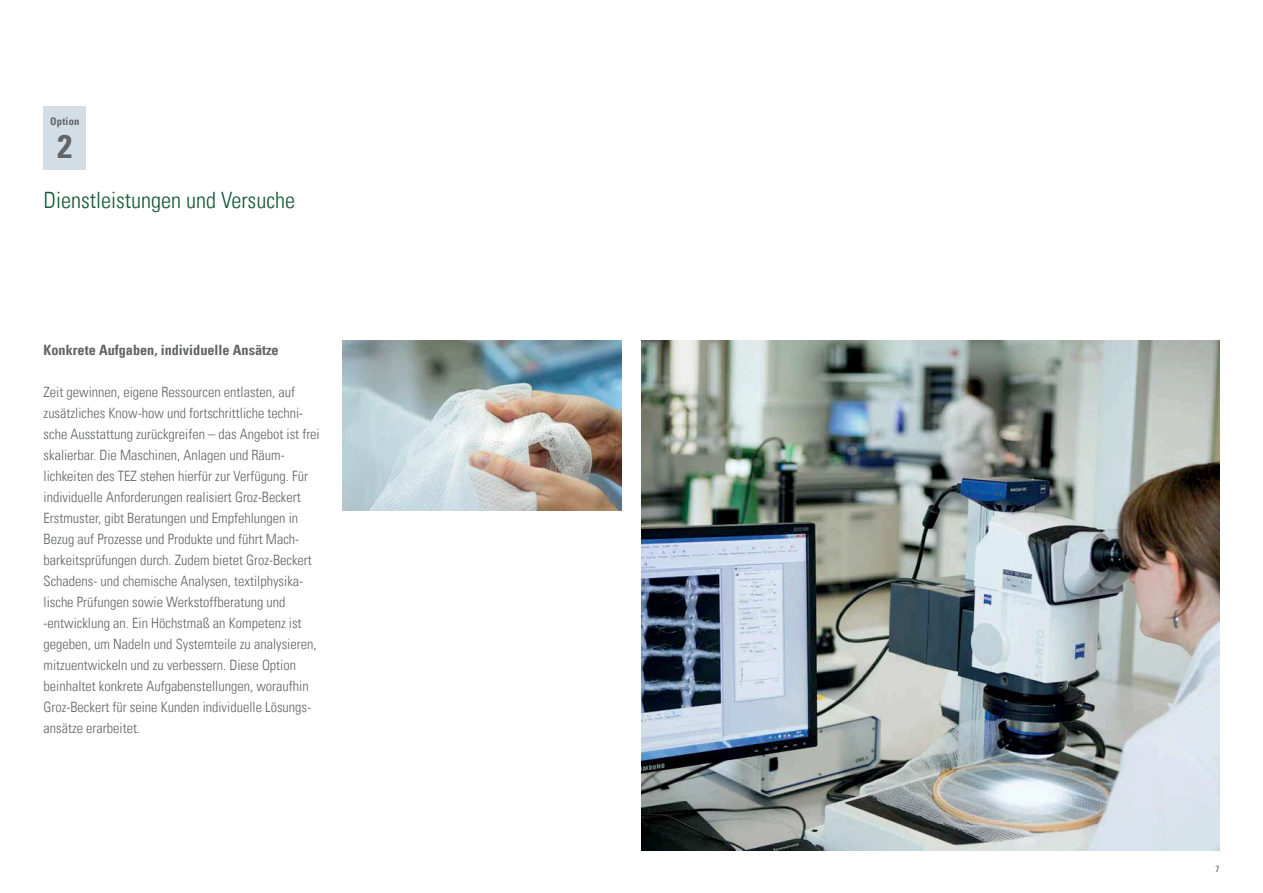
<style>
.page{position:relative;width:1263px;height:893px;background:#fff}
.page>*{position:absolute;margin:0;border:0;box-sizing:border-box;transform-origin:0 0}
.t1{font:33px "Univers Com 67 Bold Cond";color:#636466}
.t2{font:22.5px "Univers Com 47 Light Cond";color:#125634}
.t3{font:14.25px/21px "Univers Com 47 Light Cond";color:#636466}
.t4{font:14.25px "Univers Com 67 Bold Cond";color:#636466}
.t5{font:10.5px "Univers Com 67 Bold Cond";letter-spacing:.025em;color:#636466}
.t6{font:condensed 9px "Univers Com 57";color:#636466}
</style>
<div class="page">
<img style="left:342px;top:340px;width:280px;height:170px">
<img style="left:641px;top:340px;width:578px;height:510px">
<div style="left:44px;top:106px;width:42px;height:64px;background:#d2dde6"></div>
<p class="t5" style="left:50px;top:115px;width:31px">Option</p>
<h1 class="t1" style="left:58px;top:126px;width:16px">2</h1>
<h2 class="t2" style="left:44px;top:187px;width:253px">Dienstleistungen und Versuche</h2>
<p class="t4" style="left:44px;top:341px;width:237px">Konkrete Aufgaben, individuelle Ansätze</p>
<p class="t3" style="left:44px;top:382px;width:278px">Zeit gewinnen, eigene Ressourcen entlasten, auf zusätzliches Know-how und fortschrittliche techni&shy;sche Ausstattung zurückgreifen – das Angebot ist frei skalierbar. Die Maschinen, Anlagen und Räum&shy;lichkeiten des TEZ stehen hierfür zur Verfügung. Für individuelle Anforderungen realisiert Groz-Beckert Erstmuster, gibt Beratungen und Empfehlungen in Bezug auf Prozesse und Produkte und führt Mach&shy;barkeitsprüfungen durch. Zudem bietet Groz-Beckert Schadens- und chemische Analysen, textilphysika&shy;lische Prüfungen sowie Werkstoffberatung und -entwicklung an. Ein Höchstmaß an Kompetenz ist gegeben, um Nadeln und Systemteile zu analysieren, mitzuentwickeln und zu verbessern. Diese Option beinhaltet konkrete Aufgabenstellungen, woraufhin Groz-Beckert für seine Kunden individuelle Lösungs&shy;ansätze erarbeitet.</p>
<p class="t6" style="left:1215px;top:863px;width:5px">7</p>
</div>
